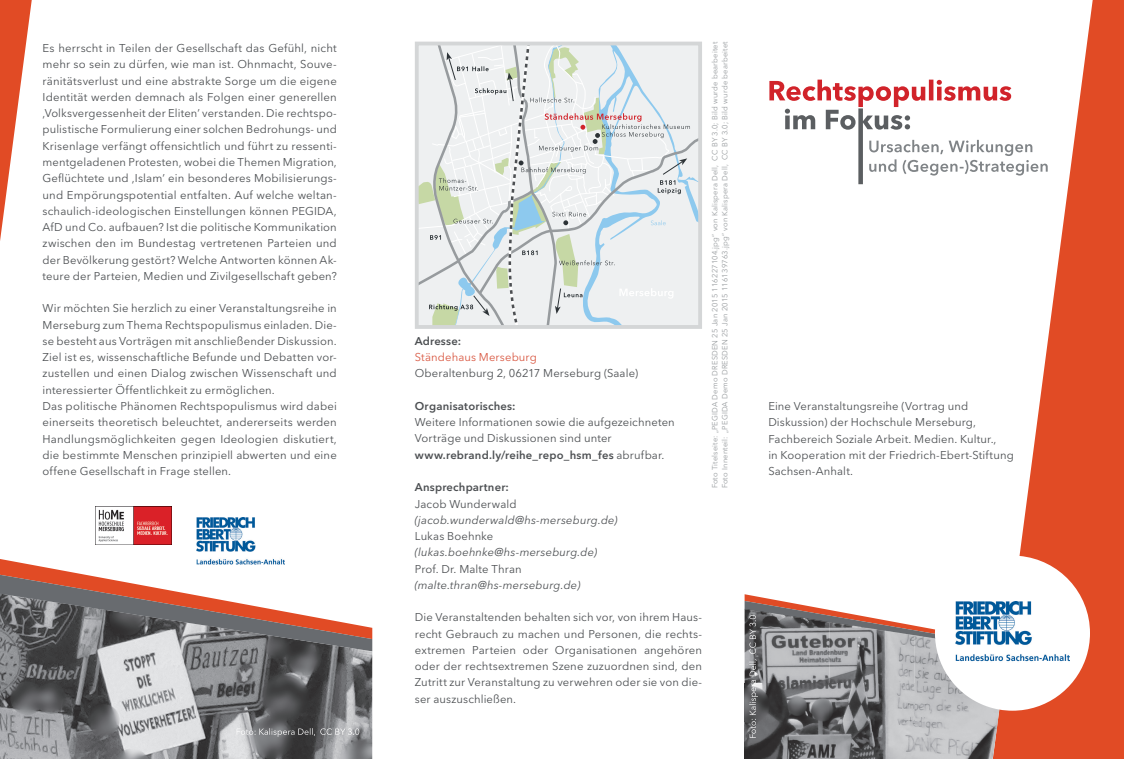
<style>
.page{position:relative;width:1124px;height:759px;background:#fff}
.page>*{position:absolute;margin:0;border:0;box-sizing:border-box;transform-origin:0 0}
.t1{font:11.25px/16.2px "Avenir Next LT Pro";letter-spacing:.015em;color:#4d5053}
.t2{font:italic 11.25px "Avenir Next LT Pro";letter-spacing:.015em;color:#4d5053}
.t3{font:600 11.25px "Avenir Next LT Pro";letter-spacing:.015em;color:#4d5053}
.t4{font:11.25px "Avenir Next LT Pro";letter-spacing:.01em;color:#d95842}
.t5{font:7.5px/9.9px "Avenir Next LT Pro";letter-spacing:.025em;color:#979b9e}
.s1{font-weight:600}
</style>
<div class="page">
<img style="left:0;top:651px;width:372px;height:107px">
<svg style="left:0;top:0;width:32px;height:241px"></svg>
<svg style="left:999px;top:0;width:124px;height:758px;fill:#e14b25"></svg>
<svg style="left:0;top:559px;width:372px;height:92px"></svg>
<svg style="left:415px;top:41px;width:285px;height:283px;background:#e1e6e6"></svg>
<div style="left:415px;top:42px;width:287px;height:287px;border:4px solid #d4d6d7"></div>
<img style="left:744px;top:737px;width:85px;height:21px">
<img style="left:829px;top:737px;width:85px;height:21px">
<img style="left:914px;top:637px;width:42px;height:121px">
<img style="left:956px;top:686px;width:39px;height:72px">
<img style="left:992px;top:709px;width:7px;height:49px">
<img style="left:95px;top:507px;width:76px;height:37px">
<img style="left:196px;top:517px;width:88px;height:48px">
<img style="left:955px;top:601px;width:113px;height:61px">
<svg style="left:769px;top:80px;width:278px;height:104px"></svg>
<svg style="left:236px;top:727px;width:123px;height:9px"></svg>
<svg style="left:744px;top:594px;width:191px;height:143px;background:#9a9596"></svg>
<p class="t1" style="left:43px;top:40px;width:296px;text-align:justify">Es herrscht in Teilen der Gesellschaft das Gefühl, nicht mehr so sein zu dürfen, wie man ist. Ohnmacht, Souve&shy;ränitätsverlust und eine abstrakte Sorge um die eigene Identität werden demnach als Folgen einer generellen ‚Volksvergessenheit der Eliten’ verstanden. Die rechtspo&shy;pulistische Formulierung einer solchen Bedrohungs- und Krisenlage verfängt offensichtlich und führt zu ressenti&shy;mentgeladenen Protesten, wobei die Themen Migration, Geflüchtete und ‚Islam’ ein besonderes Mobilisierungs&shy;und Empörungspotential entfalten. Auf welche weltan&shy;schaulich-ideologischen Einstellungen können PEGIDA, AfD und Co. aufbauen? Ist die politische Kommunikation zwischen den im Bundestag vertretenen Parteien und der Bevölkerung gestört? We lche Antworten können Ak&shy;teure der Parteien, Medien und Zivilgesellschaft geben?</p>
<p class="t1" style="left:43px;top:300px;width:296px">Wir möchten Sie herzlich zu einer Veranstaltungsreihe in Merseburg zum Thema Rechtspopulismus einladen. Die&shy;se besteht aus Vorträgen mit anschließender Diskussion.<br>Ziel ist es, wissenschaftliche Befunde und Debatten vor&shy;zustellen und einen Dialog zwischen Wissenschaft und interessierter Öffentlichkeit zu ermöglichen.<br>Das politische Phänomen Rechtspopulismus wird dabei einerseits theoretisch beleuchtet, andererseits werden Handlungsmöglichkeiten gegen Ideologien diskutiert, die bestimmte Menschen prinzipiell abwerten und eine offene Gesellschaft in Frage stellen.</p>
<p class="t3" style="left:415px;top:334px;width:48px">Adresse:</p>
<p class="t4" style="left:415px;top:350px;width:123px">Ständehaus Merseburg</p>
<p class="t1" style="left:415px;top:365px;width:225px">Oberaltenburg 2, 06217 Merseburg (Saale)</p>
<p class="t3" style="left:415px;top:399px;width:102px">Organisatorisches:</p>
<p class="t1" style="left:415px;top:414px;width:261px">Weitere Informationen sowie die aufgezeichneten<br>Vorträge und Diskussionen sind unter <span class="s1">www.rebrand.ly/reihe_repo_hsm_fes</span> abrufbar.</p>
<p class="t3" style="left:415px;top:480px;width:96px">Ansprechpartner:</p>
<p class="t1" style="left:415px;top:495px;width:103px">Jacob Wunderwald</p>
<p class="t2" style="left:415px;top:513px;width:204px">(jacob.wunderwald@hs-merseburg.de)</p>
<p class="t1" style="left:415px;top:527px;width:80px">Lukas Boehnke</p>
<p class="t2" style="left:415px;top:545px;width:184px">(lukas.boehnke@hs-merseburg.de)</p>
<p class="t1" style="left:415px;top:560px;width:108px">Prof. Dr. Malte Thran</p>
<p class="t2" style="left:415px;top:578px;width:167px">(malte.thran@hs-merseburg.de)</p>
<p class="t1" style="left:415px;top:609px;width:289px;text-align:justify">Die Veranstaltenden behalten sich vor, von ihrem Haus&shy;recht Gebrauch zu machen und Personen, die rechts&shy;extremen Parteien oder Organisationen angehören oder der rechtsextremen Szene zuzuordnen sind, den Zutritt zur Veranstaltung zu verwehren oder sie von die&shy;ser auszuschließen.</p>
<p class="t5" style="left:709px;top:488px;width:448px;rotate:-90deg">Foto Titelseite: „PEGIDA Demo DRESDEN 25 Jan 2015 116227104.jpg“ von Kalispera Dell, CC BY 3.0; Bild wurde bearbeitet<br>Foto Innenteil: „PEGIDA Demo DRESDEN 25 Jan 2015 116139763.jpg“ von Kalispera Dell, CC BY 3.0; Bild wurde bearbeitet</p>
<p class="t1" style="left:768px;top:397px;width:247px">Eine Veranstaltungsreihe (Vortrag und Diskussion) der Hochschule Merseburg, Fachbereich Soziale Arbeit. Medien. Kultur.,<br>in Kooperation mit der Friedrich-Ebert-Stiftung Sachsen-Anhalt.</p>
</div>
